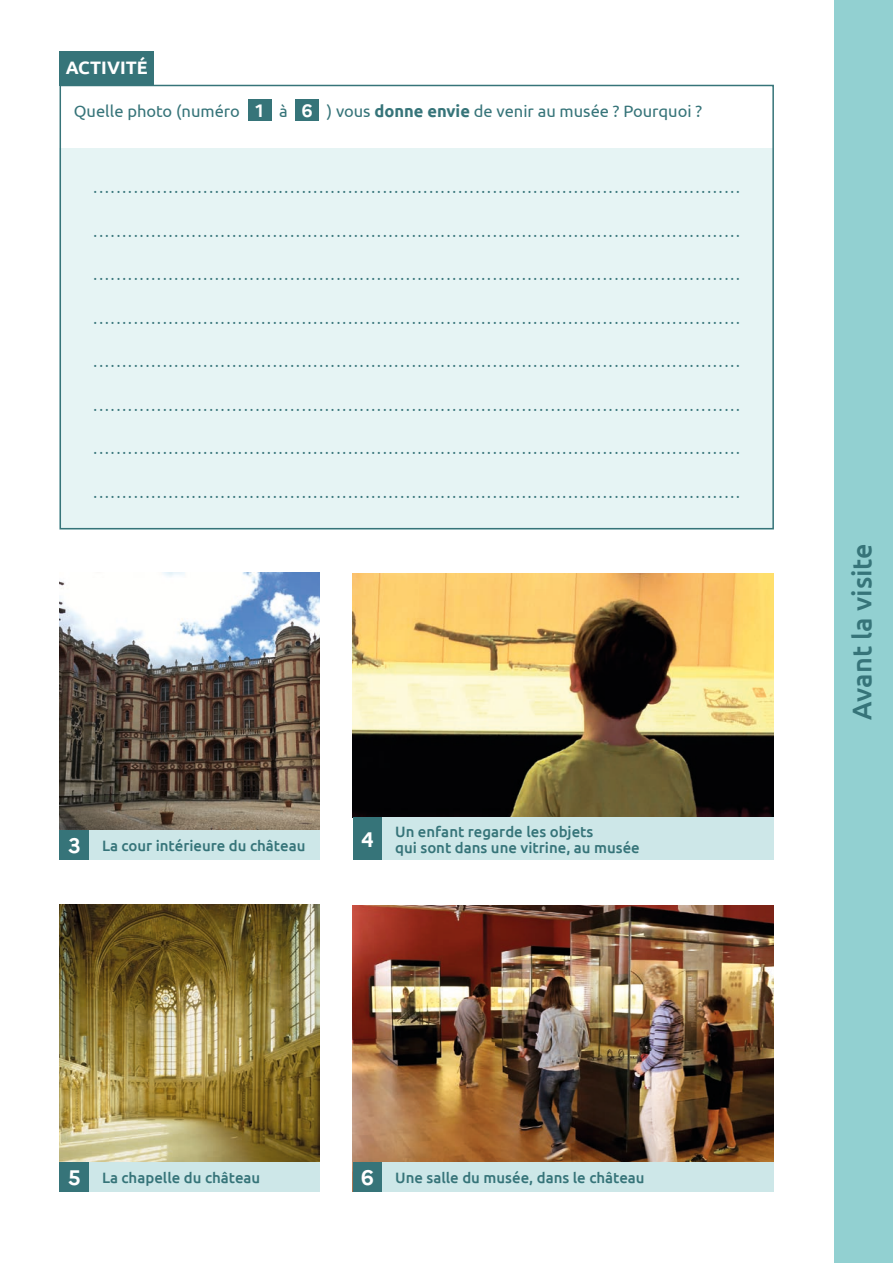
<style>
.page{position:relative;width:893px;height:1263px;background:#fff}
.page>*{position:absolute;margin:0;border:0;box-sizing:border-box;transform-origin:0 0}
.t1{font:500 27px "Ubuntu";color:#367479}
.t2{font:700 21px "Marianne";color:#fff}
.ACTIVITÉ{font:700 18px "Ubuntu";color:#fff}
.t3{font:700 17.85px "Marianne";color:#fff}
.Texte{font:16.5px "Ubuntu";color:#367479}
.t4{font:15px "Ubuntu";color:#367479}
.Texte-2{font:500 15px/16.5px "Ubuntu";color:#367479}
.s1{font-weight:700}
</style>
<div class="page">
<div style="left:60px;top:148px;width:714px;height:381px;background:#e6f4f4"></div>
<div style="left:834px;top:0;width:59px;height:1263px;background:#92d0d1"></div>
<img style="left:60px;top:572px;width:260px;height:258px">
<img style="left:60px;top:905px;width:260px;height:257px">
<img style="left:353px;top:905px;width:421px;height:257px">
<img style="left:353px;top:573px;width:421px;height:245px">
<div style="left:59px;top:51px;width:95px;height:34px;background:#367479"></div>
<div style="left:248px;top:99px;width:23px;height:22px;background:#367479"></div>
<div style="left:295px;top:99px;width:24px;height:22px;background:#367479"></div>
<div style="left:60px;top:85px;width:714px;height:444px;border:2px solid #367479"></div>
<div style="left:60px;top:830px;width:29px;height:30px;background:#367479"></div>
<div style="left:89px;top:830px;width:231px;height:30px;background:#cde7e8"></div>
<div style="left:60px;top:1162px;width:29px;height:30px;background:#367479"></div>
<div style="left:89px;top:1162px;width:231px;height:30px;background:#cde7e8"></div>
<div style="left:353px;top:818px;width:29px;height:42px;background:#367479"></div>
<div style="left:382px;top:818px;width:392px;height:42px;background:#cde7e8"></div>
<div style="left:353px;top:1162px;width:29px;height:30px;background:#367479"></div>
<div style="left:382px;top:1162px;width:392px;height:30px;background:#cde7e8"></div>
<p class="ACTIVITÉ" style="left:66px;top:56px;width:83px">ACTIVITÉ</p>
<p class="Texte" style="left:74px;top:101px;width:168px">Quelle photo (numéro</p>
<p class="t3" style="left:255px;top:96px;width:10px">1</p>
<p class="Texte" style="left:279px;top:101px;width:10px">à</p>
<p class="t3" style="left:302px;top:96px;width:12px">6</p>
<p class="Texte" style="left:327px;top:101px;width:377px">) vous <span class="s1">donne envie</span> de venir au musée ? Pourquoi ?</p>
<p class="t4" style="left:94px;top:179px;width:648px">................................................................................................................</p>
<p class="t4" style="left:94px;top:222px;width:648px">................................................................................................................</p>
<p class="t4" style="left:94px;top:266px;width:648px">................................................................................................................</p>
<p class="t4" style="left:94px;top:309px;width:648px">................................................................................................................</p>
<p class="t4" style="left:94px;top:353px;width:648px">................................................................................................................</p>
<p class="t4" style="left:94px;top:396px;width:648px">................................................................................................................</p>
<p class="t4" style="left:94px;top:440px;width:648px">................................................................................................................</p>
<p class="t4" style="left:94px;top:483px;width:648px">................................................................................................................</p>
<p class="t2" style="left:68px;top:829px;width:14px">3</p>
<p class="Texte-2" style="left:102px;top:837px;width:205px">La cour intérieure du château</p>
<p class="t2" style="left:361px;top:823px;width:14px">4</p>
<p class="Texte-2" style="left:395px;top:822px;width:246px">Un enfant regarde les objets<br>qui sont dans une vitrine, au musée</p>
<p class="t1" style="left:845px;top:720px;width:178px;rotate:-90deg">Avant la visite</p>
<p class="t2" style="left:68px;top:1161px;width:14px">5</p>
<p class="Texte-2" style="left:102px;top:1169px;width:160px">La chapelle du château</p>
<p class="t2" style="left:361px;top:1161px;width:14px">6</p>
<p class="Texte-2" style="left:395px;top:1168px;width:251px">Une salle du musée, dans le château</p>
</div>
